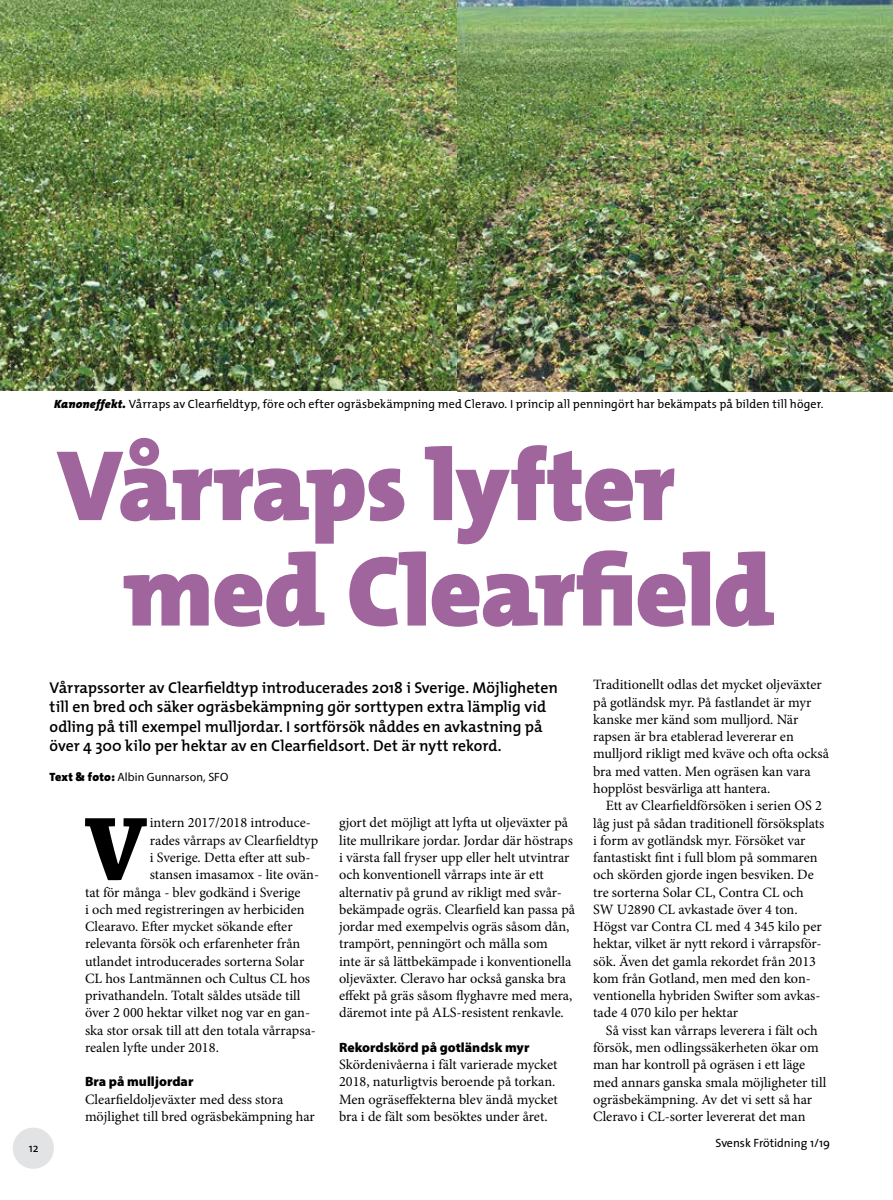
<style>
.page{position:relative;width:893px;height:1200px;background:#fff}
.page>*{position:absolute;margin:0;border:0;box-sizing:border-box;transform-origin:0 0}
.t1{font:900 101.1px/105.3px "The Mix";letter-spacing:-.015em;color:#a1659e}
.t2{font:700 93.75px "Chaparral Pro";color:#000}
.t3{font:600 15.75px/19.5px "The Mix";color:#000}
.t4{font:14.25px/17.2px "Minion Pro";color:#000}
.t5{font:900 13.5px "Myriad Pro";color:#000}
.t6{font:12px "The Mix";letter-spacing:.005em;color:#000}
.t7{font:12px "Myriad Pro";letter-spacing:.005em;color:#000}
.t8{font:12px "The Sans";color:#000}
.s1{font-weight:900;font-style:italic}
.s2{font-family:"The Mix";font-weight:900}
</style>
<div class="page">
<div style="left:13px;top:1127px;width:41px;height:41px;background:#e2e3e4;border-radius:50%"></div>
<img style="left:457px;top:0;width:436px;height:392px">
<img style="left:0;top:0;width:456px;height:390px">
<p class="t6" style="left:54px;top:394px;width:771px"><span class="s1">Kanoneffekt.</span> Vårraps av Clearfieldtyp, före och efter ogräsbekämpning med Cleravo. I princip all penningört har bekämpats på bilden till höger.</p>
<h1 class="t1" style="left:124px;top:431px;width:652px;text-indent:-66px">Vårraps lyfter med Clearfield</h1>
<p class="t3" style="left:50px;top:677px;width:510px">Vårrapssorter av Clearfieldtyp introducerades 2018 i Sverige. Möjligheten till en bred och säker ogräsbekämpning gör sorttypen extra lämplig vid odling på till exempel mulljordar. I sortförsök nåddes en avkastning på över 4 300 kilo per hektar av en Clearfieldsort. Det är nytt rekord.</p>
<p class="t7" style="left:50px;top:769px;width:180px"><span class="s2">Text &amp; foto:</span> Albin Gunnarson, SFO</p>
<h2 class="t2" style="left:84px;top:794px;width:64px">V</h2>
<p class="t4" style="left:150px;top:814px;width:163px">intern 2017/2018 introduce-</p>
<p class="t4" style="left:150px;top:831px;width:170px">rades vårraps av Clearfieldtyp</p>
<p class="t4" style="left:150px;top:848px;width:162px">i Sverige. Detta efter att sub-</p>
<p class="t4" style="left:150px;top:865px;width:171px">stansen imasamox - lite ovän-</p>
<p class="t4" style="left:85px;top:883px;width:217px">tat för många - blev godkänd i Sverige</p>
<p class="t4" style="left:85px;top:900px;width:221px">i och med registreringen av herbiciden</p>
<p class="t4" style="left:85px;top:917px;width:209px">Clearavo. Efter mycket sökande efter</p>
<p class="t4" style="left:85px;top:934px;width:217px">relevanta försök och erfarenheter från</p>
<p class="t4" style="left:85px;top:952px;width:221px">utlandet introducerades sorterna Solar</p>
<p class="t4" style="left:85px;top:969px;width:227px">CL hos Lantmännen och Cultus CL hos</p>
<p class="t4" style="left:85px;top:986px;width:217px">privathandeln. Totalt såldes utsäde till</p>
<p class="t4" style="left:85px;top:1004px;width:227px">över 2 000 hektar vilket nog var en gan-</p>
<p class="t4" style="left:85px;top:1021px;width:232px">ska stor orsak till att den totala vårrapsa-</p>
<p class="t4" style="left:85px;top:1038px;width:135px">realen lyfte under 2018.</p>
<p class="t5" style="left:85px;top:1072px;width:110px">Bra på mulljordar</p>
<p class="t4" style="left:85px;top:1090px;width:231px">Clearfieldoljeväxter med dess stora möjlighet till bred ogräsbekämpning har</p>
<p class="t4" style="left:339px;top:814px;width:238px">gjort det möjligt att lyfta ut oljeväxter på lite mullrikare jordar. Jordar där höstraps i värsta fall fryser upp eller helt utvintrar och konventionell vårraps inte är ett alternativ på grund av rikligt med svår&shy;bekämpade ogräs. Clearfield kan passa på jordar med exempelvis ogräs såsom dån, trampört, penningört och målla som<br>inte är så lättbekämpade i konventionella oljeväxter. Cleravo har också ganska bra effekt på gräs såsom flyghavre med mera, däremot inte på ALS-resistent renkavle.</p>
<p class="t5" style="left:339px;top:1037px;width:192px">Rekordskörd på gotländsk myr</p>
<p class="t4" style="left:339px;top:1055px;width:220px">Skördenivåerna i fält varierade mycket 2018, naturligtvis beroende på torkan.<br>Men ogräseffekterna blev ändå mycket bra i de fält som besöktes under året.</p>
<p class="t4" style="left:593px;top:676px;width:237px">Traditionellt odlas det mycket oljeväxter på gotländsk myr. På fastlandet är myr kanske mer känd som mulljord. När rapsen är bra etablerad levererar en mulljord rikligt med kväve och ofta också bra med vatten. Men ogräsen kan vara hopplöst besvärliga att hantera.</p>
<p class="t4" style="left:593px;top:797px;width:233px;text-indent:13px">Ett av Clearfieldförsöken i serien OS 2 låg just på sådan traditionell försöksplats i form av gotländsk myr. Försöket var fantastiskt fint i full blom på sommaren och skörden gjorde ingen besviken. De tre sorterna Solar CL, Contra CL och SW U2890 CL avkastade över 4 ton.<br>Högst var Contra CL med 4 345 kilo per hektar, vilket är nytt rekord i vårrapsför&shy;sök. Även det gamla rekordet från 2013 kom från Gotland, men med den kon&shy;ventionella hybriden Swifter som avkas&shy;tade 4 070 kilo per hektar</p>
<p class="t4" style="left:593px;top:1021px;width:235px;text-indent:13px">Så visst kan vårraps leverera i fält och försök, men odlingssäkerheten ökar om man har kontroll på ogräsen i ett läge med annars ganska smala möjligheter till ogräsbekämpning. Av det vi sett så har Cleravo i CL-sorter levererat det man</p>
<p class="t8" style="left:29px;top:1137px;width:11px">12</p>
<p class="t8" style="left:715px;top:1132px;width:116px">Svensk Frötidning 1/19</p>
</div>
